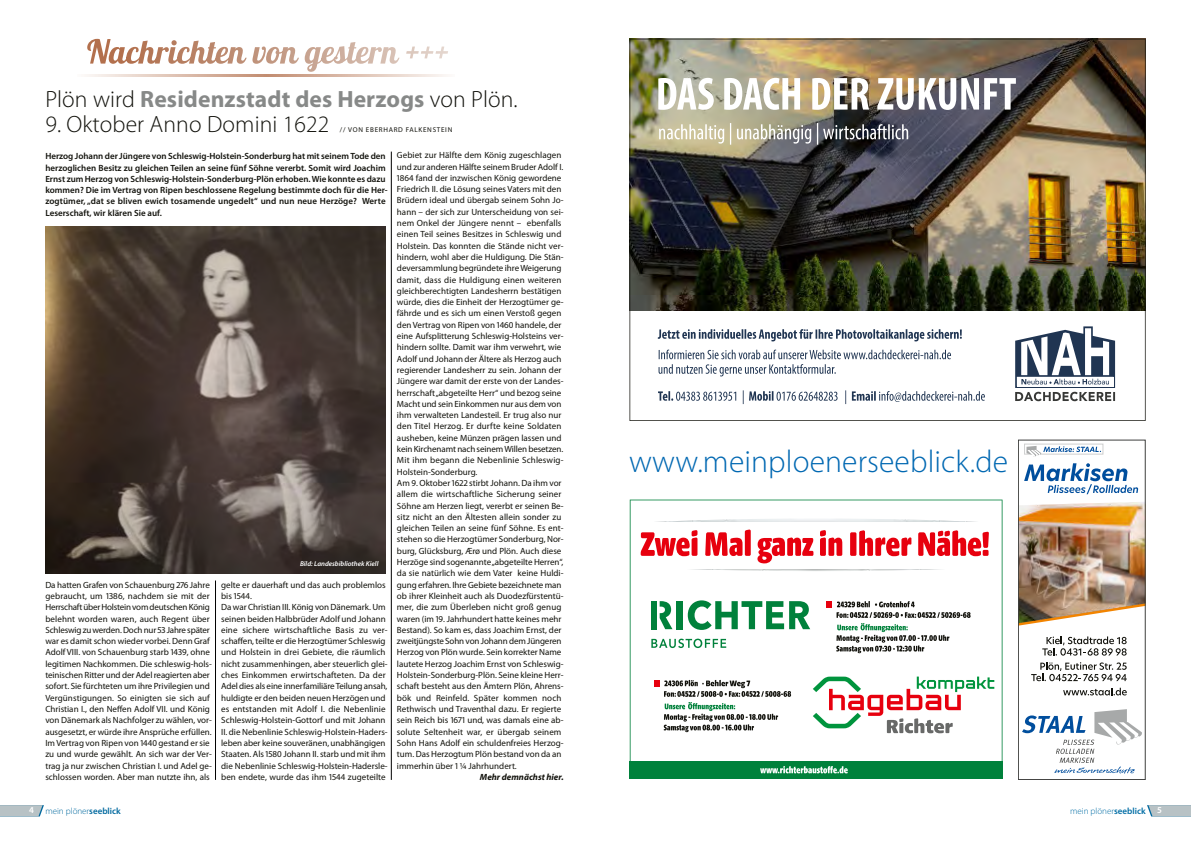
<style>
.page{position:relative;width:1191px;height:842px;background:#fff}
.page>*{position:absolute;margin:0;border:0;box-sizing:border-box;transform-origin:0 0}
.t1{font:300 31.6px "Myriad Pro";letter-spacing:.005em;color:#0068b2}
.t2{font:700 23.6px "Myriad Pro";letter-spacing:.005em;color:#878988}
.t3{font:300 23.6px "Myriad Pro";letter-spacing:.005em;color:#12120c}
.t4{font:9px/11.3px "Myriad Pro";color:#12120c}
.t5{font:600 9px/11.3px "Myriad Pro";color:#12120c}
.t6{font:300 9px "Myriad Pro";color:#00699f}
.t7{font:300 9px "Myriad Pro";color:#006da5}
.t8{font:italic 700 9px "Myriad Pro";color:#12120c}
.t9{font:600 9px "Myriad Pro";color:#fff}
.t10{font:italic 600 7px "Myriad Pro";color:#fff}
.t11{font:7px "Myriad Pro";letter-spacing:.1em;color:#12120c}
.s1{font-weight:300;color:#12120c}
.s2{font-weight:600}
</style>
<div class="page">
<svg style="left:1147px;top:805px;width:44px;height:11px"></svg>
<svg style="left:0;top:805px;width:44px;height:11px"></svg>
<img style="left:1020px;top:502px;width:123px;height:121px">
<svg style="left:1024px;top:463px;width:114px;height:31px"></svg>
<div style="left:1024px;top:444px;width:79px;height:10px;border:1px solid #cfd0d0"></div>
<svg style="left:1026px;top:446px;width:75px;height:11px"></svg>
<svg style="left:1042px;top:636px;width:84px;height:20px"></svg>
<svg style="left:1031px;top:662px;width:95px;height:19px"></svg>
<svg style="left:1063px;top:688px;width:63px;height:7px"></svg>
<svg style="left:1022px;top:709px;width:119px;height:65px"></svg>
<div style="left:1018px;top:440px;width:127px;height:340px;border:1px solid #3f403e"></div>
<svg style="left:630px;top:500px;width:372px;height:278px"></svg>
<svg style="left:654px;top:680px;width:137px;height:52px"></svg>
<div style="left:676px;top:601px;width:6px;height:28px;background:#00813b"></div>
<svg style="left:688px;top:600px;width:122px;height:30px"></svg>
<svg style="left:651px;top:639px;width:75px;height:9px"></svg>
<div style="left:651px;top:601px;width:6px;height:28px;background:#00813b"></div>
<svg style="left:659px;top:601px;width:13px;height:28px"></svg>
<svg style="left:813px;top:676px;width:181px;height:57px"></svg>
<svg style="left:826px;top:601px;width:144px;height:52px"></svg>
<img style="left:629px;top:39px;width:516px;height:382px">
<hr style="left:215px;top:580px;width:1px;height:200px;background:#000">
<hr style="left:391px;top:152px;width:1px;height:628px;background:#000">
<img style="left:45px;top:227px;width:341px;height:346px">
<img style="left:87px;top:39px;width:179px;height:25px">
<h2 class="t2" style="left:45px;top:89px;width:474px"><span class="s1">Plön wird</span> Residenzstadt des Herzogs <span class="s1">von Plön.</span></h2>
<h2 class="t3" style="left:45px;top:115px;width:285px">9. Oktober Anno Domini 1622</h2>
<p class="t11" style="left:340px;top:127px;width:114px">// VON EBERHARD FALKENSTEIN</p>
<p class="t5" style="left:45px;top:151px;width:344px">Herzog Johann der Jüngere von Schleswig-Holstein-Sonderburg hat mit seinem Tode den herzoglichen Besitz zu gleichen Teilen an seine fünf Söhne vererbt. Somit wird Joachim Ernst zum Herzog von Schleswig-Holstein-Sonderburg-Plön erhoben. Wie konnte es dazu kommen? Die im Vertrag von Ripen beschlossene Regelung bestimmte doch für die Her&shy;zogtümer, „dat se bliven ewich tosamende ungedelt“ und nun neue Herzöge? Werte Leserschaft, wir klären Sie auf.</p>
<p class="t10" style="left:300px;top:560px;width:80px">Bild: Landesbibliothek Kiell</p>
<p class="t4" style="left:45px;top:580px;width:168px">Da hatten Grafen von Schauenburg 276 Jahre gebraucht, um 1386, nachdem sie mit der Herrschaft über Holstein vom deutschen König belehnt worden waren, auch Regent über Schleswig zu werden. Doch nur 53 Jahre später war es damit schon wieder vorbei. Denn Graf Adolf VIII. von Schauenburg starb 1439, ohne legitimen Nachkommen. Die schleswig-hols&shy;teinischen Ritter und der Adel reagierten aber sofort. Sie fürchteten um ihre Privilegien und Vergünstigungen. So einigten sie sich auf Christian I., den Neffen Adolf VII. und König von Dänemark als Nachfolger zu wählen, vor&shy;ausgesetzt, er würde ihre Ansprüche erfüllen.<br>Im Vertrag von Ripen von 1440 gestand er sie zu und wurde gewählt. An sich war der Ver&shy;trag ja nur zwischen Christian I. und Adel ge&shy;schlossen worden. Aber man nutzte ihn, als</p>
<p class="t4" style="left:221px;top:580px;width:168px">gelte er dauerhaft und das auch problemlos bis 1544.<br>Da war Christian III. König von Dänemark. Um seinen beiden Halbbrüder Adolf und Johann eine sichere wirtschaftliche Basis zu ver&shy;schaffen, teilte er die Herzogtümer Schleswig und Holstein in drei Gebiete, die räumlich nicht zusammenhingen, aber steuerlich glei&shy;ches Einkommen erwirtschafteten. Da der Adel dies als eine innerfamiliäre Teilung ansah, huldigte er den beiden neuen Herzögen und es entstanden mit Adolf I. die Nebenlinie Schleswig-Holstein-Gottorf und mit Johann II. die Nebenlinie Schleswig-Holstein-Haders&shy;leben aber keine souveränen, unabhängigen Staaten. Als 1580 Johann II. starb und mit ihm die Nebenlinie Schleswig-Holstein-Hadersle&shy;ben endete, wurde das ihm 1544 zugeteilte</p>
<p class="t4" style="left:397px;top:150px;width:168px">Gebiet zur Hälfte dem König zugeschlagen und zur anderen Hälfte seinem Bruder Adolf I.<br>1864 fand der inzwischen König gewordene Friedrich II. die Lösung seines Vaters mit den Brüdern ideal und übergab seinem Sohn Jo&shy;hann – der sich zur Unterscheidung von sei&shy;nem Onkel der Jüngere nennt – ebenfalls einen Teil seines Besitzes in Schleswig und Holstein. Das konnten die Stände nicht ver&shy;hindern, wohl aber die Huldigung. Die Stän&shy;deversammlung begründete ihre Weigerung damit, dass die Huldigung einen weiteren gleichberechtigten Landesherrn bestätigen würde, dies die Einheit der Herzogtümer ge&shy;fährde und es sich um einen Verstoß gegen den Vertrag von Ripen von 1460 handele, der eine Aufsplitterung Schleswig-Holsteins ver&shy;hindern sollte. Damit war ihm verwehrt, wie Adolf und Johann der Ältere als Herzog auch regierender Landesherr zu sein. Johann der Jüngere war damit der erste von der Landes&shy;herrschaft „abgeteilte Herr“ und bezog seine Macht und sein Einkommen nur aus dem von ihm verwalteten Landesteil. Er trug also nur den Titel Herzog. Er durfte keine Soldaten ausheben, keine Münzen prägen lassen und kein Kirchenamt nach seinem Willen besetzen.<br>Mit ihm begann die Nebenlinie Schleswig-Holstein-Sonderburg.<br>Am 9. Oktober 1622 stirbt Johann. Da ihm vor allem die wirtschaftliche Sicherung seiner Söhne am Herzen liegt, vererbt er seinen Be&shy;sitz nicht an den Ältesten allein sonder zu gleichen Teilen an seine fünf Söhne. Es ent&shy;stehen so die Herzogtümer Sonderburg, Nor&shy;burg, Glücksburg, Ærø und Plön. Auch diese Herzöge sind sogenannte „abgeteilte Herren“, da sie natürlich wie dem Vater keine Huldi&shy;gung erfahren. Ihre Gebiete bezeichnete man ob ihrer Kleinheit auch als Duodezfürstentü&shy;mer, die zum Überleben nicht groß genug waren (im 19. Jahrhundert hatte keines mehr Bestand). So kam es, dass Joachim Ernst, der zweitjüngste Sohn von Johann dem Jüngeren Herzog von Plön wurde. Sein korrekter Name lautete Herzog Joachim Ernst von Schleswig-Holstein-Sonderburg-Plön. Seine kleine Herr&shy;schaft besteht aus den Ämtern Plön, Ahrens&shy;bök und Reinfeld. Später kommen noch Rethwisch und Traventhal dazu. Er regierte sein Reich bis 1671 und, was damals eine ab&shy;solute Seltenheit war, er übergab seinem Sohn Hans Adolf ein schuldenfreies Herzog&shy;tum. Das Herzogtum Plön bestand von da an immerhin über 1 ¼ Jahrhundert.</p>
<p class="t8" style="left:480px;top:773px;width:85px">Mehr demnächst hier.</p>
<h1 class="t1" style="left:629px;top:448px;width:380px">www.meinploenerseeblick.de</h1>
<p class="t9" style="left:29px;top:807px;width:6px">4</p>
<p class="t6" style="left:45px;top:807px;width:77px">mein plöner<span class="s2">seeblick</span></p>
<p class="t7" style="left:1070px;top:807px;width:77px">mein plöner<span class="s2">seeblick</span></p>
<p class="t9" style="left:1157px;top:807px;width:6px">5</p>
</div>
